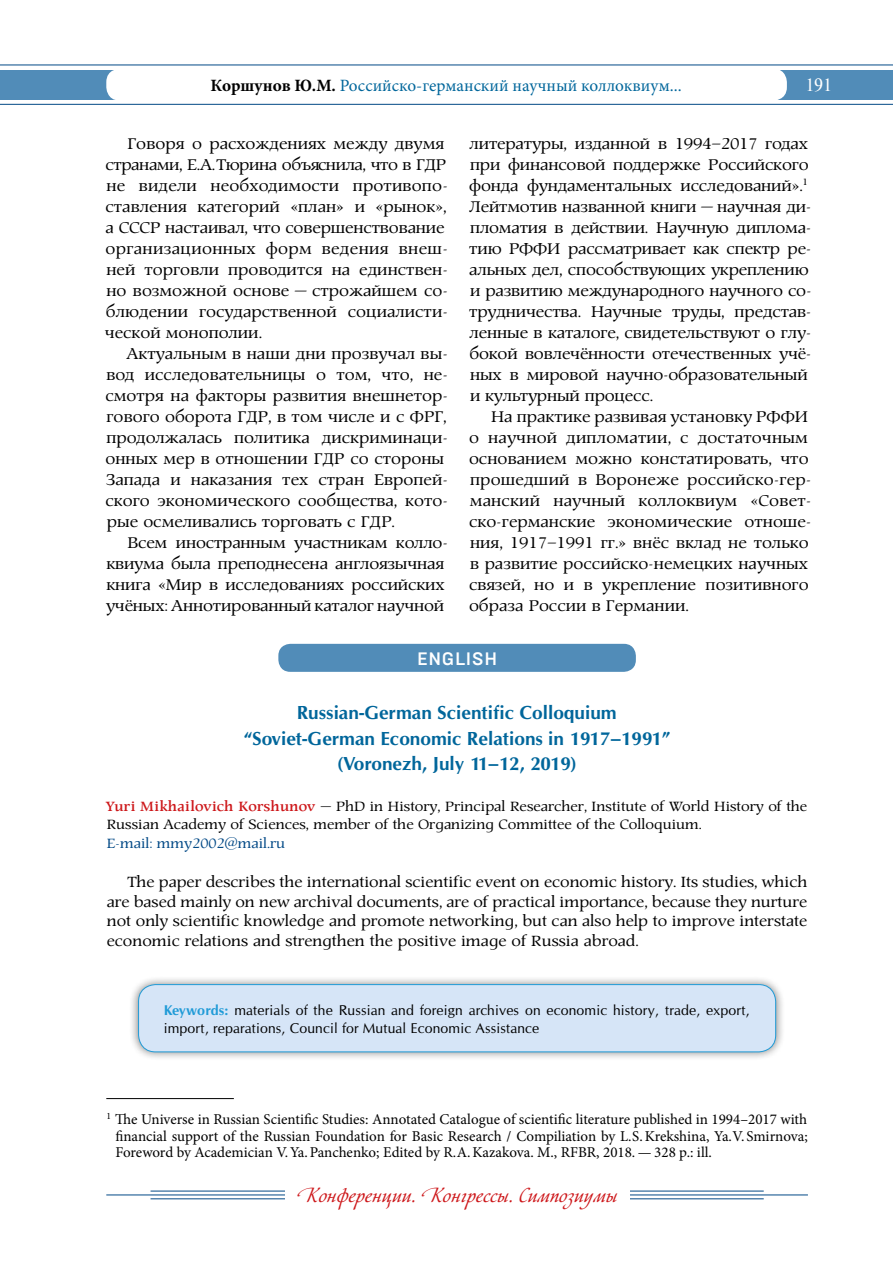
<style>
.page{position:relative;width:893px;height:1263px;background:#fff}
.page>*{position:absolute;margin:0;border:0;box-sizing:border-box;transform-origin:0 0}
.t1{font:19.5px "Cometa C";color:#cd171a}
.t2{font:700 18px/25.2px "Opium New C";color:#00669b;text-align:center}
.t3{font:500 18px "Brutal Type";letter-spacing:.04em;color:#fff}
.t4{font:18px "Newton C";color:#fff}
.t5{font:17.25px/21px "Prospect C";color:#000}
.t6{font:17.25px "Minion Pro";color:#00669b}
.t7{font:16.5px/19.5px "Prospect C";color:#000;text-align:justify}
.t8{font:15px/16.5px "Minion Pro";color:#000;text-align:justify}
.t9{font:15px/18px "Prospect C";color:#000}
.t10{font:15px "Prospect C";color:#024986}
.t11{font:13.5px/18px "Opium New C";letter-spacing:.01em;color:#000}
.s1{font-weight:700;color:#000}
.s2{font-weight:700;color:#cd171a}
.s3{font-weight:700;color:#209bd7}
</style>
<div class="page">
<div style="left:0;top:70px;width:893px;height:30px;background:#518cb8"></div>
<div style="left:106px;top:69px;width:681px;height:32px;background:#fff;border-radius:14px"></div>
<hr style="left:0;top:65px;width:893px;height:1px;background:#024986">
<hr style="left:0;top:104px;width:893px;height:1px;background:#024986">
<hr style="left:553px;top:1194px;width:255px;height:1px;background:#024986">
<hr style="left:106px;top:1194px;width:255px;height:1px;background:#024986">
<hr style="left:151px;top:1191px;width:210px;height:1px;background:#024986">
<hr style="left:553px;top:1191px;width:211px;height:1px;background:#024986">
<hr style="left:151px;top:1198px;width:210px;height:1px;background:#024986">
<hr style="left:553px;top:1198px;width:211px;height:1px;background:#024986">
<div style="left:285px;top:1178px;width:344px;height:33px;background:#fff"></div>
<hr style="left:106px;top:1098px;width:128px;height:1px;background:#000">
<div style="left:278px;top:644px;width:358px;height:28px;background:#518cb8;border-radius:12px"></div>
<div style="left:129px;top:975px;width:656px;height:87px;background:#000;opacity:.5"></div>
<div style="left:139px;top:984px;width:637px;height:68px;background:#d6e5f7;border-radius:17px"></div>
<div style="left:138px;top:984px;width:638px;height:68px;border:1px solid #209bd7;border-radius:17px"></div>
<p class="t6" style="left:211px;top:74px;width:473px"><span class="s1">Коршунов Ю.М.</span> Российско-германский научный коллоквиум...</p>
<p class="t4" style="left:805px;top:75px;width:28px">191</p>
<p class="t5" style="left:469px;top:133px;width:344px">литературы, изданной в 1994–2017 годах при финансовой поддержке Российского фонда фундаментальных исследований».<sup>1<br></sup>Лейтмотив названной книги — научная ди&shy;пломатия в действии. Научную диплома&shy;тию РФФИ рассматривает как спектр ре&shy;альных дел, способствующих укреплению и развитию международного научного со&shy;трудничества. Научные труды, представ&shy;ленные в каталоге, свидетельствуют о глу&shy;бокой вовлечённости отечественных учё&shy;ных в мировой научно-образовательный и культурный процесс.</p>
<p class="t5" style="left:469px;top:406px;width:344px;text-indent:22px">На практике развивая установку РФФИ о научной дипломатии, с достаточным основанием можно констатировать, что прошедший в Воронеже российско-гер&shy;манский научный коллоквиум «Совет&shy;ско-германские экономические отноше&shy;ния, 1917–1991 гг.» внёс вклад не только в развитие российско-немецких научных связей, но и в укрепление позитивного образа России в Германии.</p>
<p class="t3" style="left:417px;top:648px;width:82px">ENGLISH</p>
<p class="t2" style="left:243px;top:700px;width:429px">Russian-German Scientific Colloquium “Soviet-German Economic Relations in 1917–1991” (Voronezh, July 11–12, 2019)</p>
<p class="t9" style="left:106px;top:797px;width:703px"><span class="s2">Yuri Mikhailovich Korshunov</span> — PhD in History, Principal Researcher, Institute of World History of the<br>Russian Academy of Sciences, member of the Organizing Committee of the Colloquium.</p>
<p class="t10" style="left:107px;top:835px;width:180px">E-mail: mmy2002@mail.ru</p>
<p class="t7" style="left:107px;top:873px;width:702px;text-indent:21px">The paper describes the international scientific event on economic history. Its studies, which are based mainly on new archival documents, are of practical importance, because they nurture not only scientific knowledge and promote networking, but can also help to improve interstate economic relations and strengthen the positive image of Russia abroad.</p>
<p class="t5" style="left:105px;top:133px;width:345px;text-indent:23px">Говоря о расхождениях между двумя странами, Е.А.Тюрина объяснила, что в ГДР не видели необходимости противопо&shy;ставления категорий «план» и «рынок», а СССР настаивал, что совершенствование организационных форм ведения внеш&shy;ней торговли проводится на единствен&shy;но возможной основе — строжайшем со&shy;блюдении государственной социалисти&shy;ческой монополии.</p>
<p class="t5" style="left:105px;top:343px;width:344px;text-indent:21px">Актуальным в наши дни прозвучал вы&shy;вод исследовательницы о том, что, не&shy;смотря на факторы развития внешнетор&shy;гового оборота ГДР, в том числе и с ФРГ, продолжалась политика дискриминаци&shy;онных мер в отношении ГДР со стороны Запада и наказания тех стран Европей&shy;ского экономического сообщества, кото&shy;рые осмеливались торговать с ГДР.</p>
<p class="t5" style="left:106px;top:532px;width:343px;text-indent:21px">Всем иностранным участникам колло&shy;квиума была преподнесена англоязычная книга «Мир в исследованиях российских учёных: Аннотированный каталог научной</p>
<p class="t11" style="left:164px;top:1001px;width:588px"><span class="s3">Keywords:</span> materials of the Russian and foreign archives on economic history, trade, export, import, reparations, Council for Mutual Economic Assistance</p>
<p class="t8" style="left:115px;top:1111px;width:694px;text-indent:-9px"><sup>1</sup> The Universe in Russian Scientific Studies: Annotated Catalogue of scientific literature published in 1994–2017 with financial support of the Russian Foundation for Basic Research / Compiliation by L.S.Krekshina, Ya.V. Smirnova; Foreword by Academician V.Ya.Panchenko; Edited by R.A.Kazakova. M., RFBR, 2018. — 328 p.: ill.</p>
<p class="t1" style="left:297px;top:1183px;width:321px">Конференции. Конгрессы. Симпозиумы</p>
</div>
